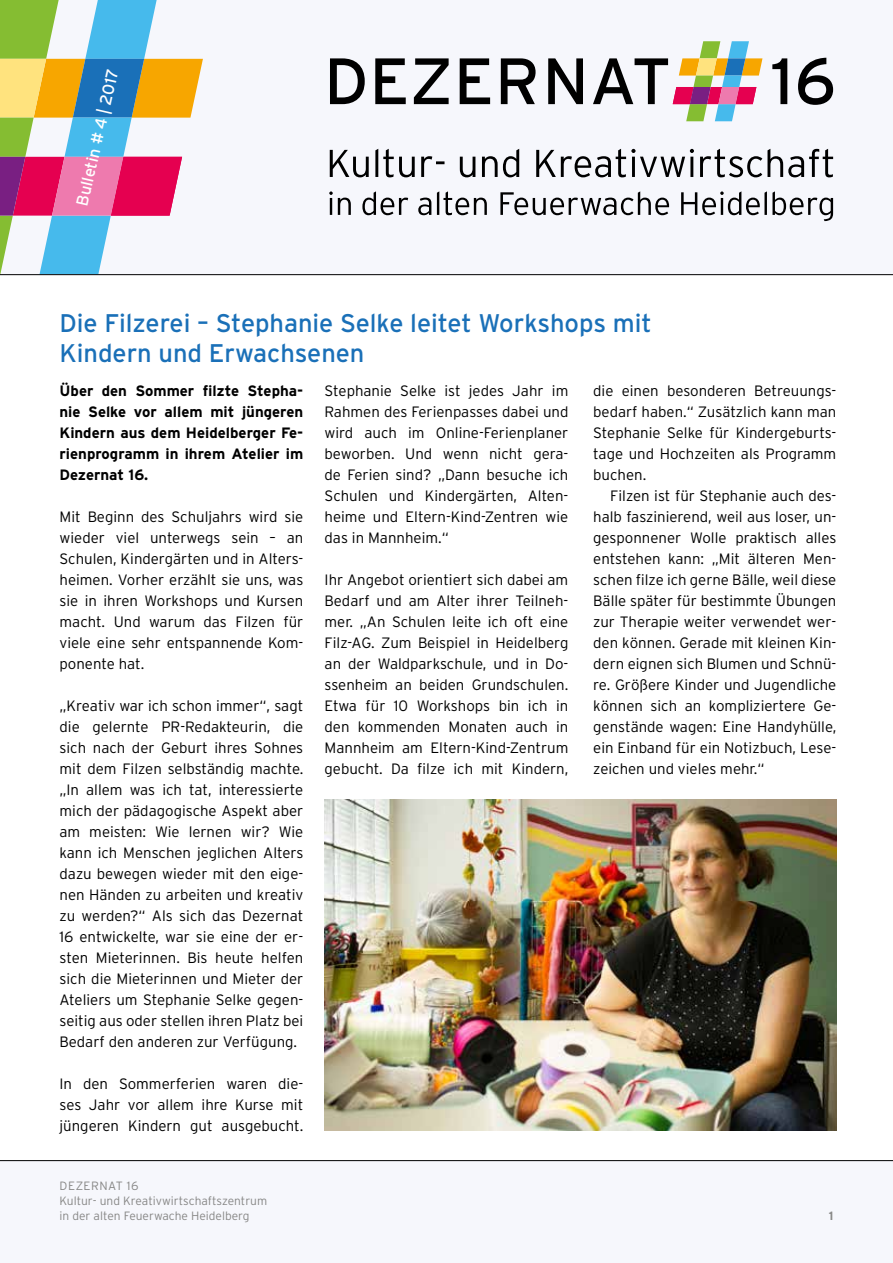
<style>
.page{position:relative;width:893px;height:1263px;background:#fff}
.page>*{position:absolute;margin:0;border:0;box-sizing:border-box;transform-origin:0 0}
.t1{font:25.5px/30px "Interstate";color:#1a70b8}
.t2{font:16.5px "Interstate";color:#fff}
.t3{font:300 15px/21px "Interstate";color:#000;text-align:justify}
.t4{font:700 15px/21px "Interstate";color:#000;text-align:justify}
.t5{font:300 12px/15px "Interstate";color:#878786}
.t6{font:700 12px "Interstate";color:#878786}
</style>
<div class="page">
<img style="left:325px;top:799px;width:511px;height:332px">
<div style="left:0;top:0;width:893px;height:274px;background:#f6f7fc"></div>
<svg style="left:0;top:0;width:203px;height:274px"></svg>
<svg style="left:330px;top:58px;width:35px;height:46px"></svg>
<svg style="left:375px;top:58px;width:31px;height:46px"></svg>
<svg style="left:414px;top:58px;width:35px;height:46px"></svg>
<svg style="left:460px;top:58px;width:30px;height:46px"></svg>
<svg style="left:501px;top:58px;width:35px;height:46px"></svg>
<svg style="left:548px;top:58px;width:35px;height:46px"></svg>
<svg style="left:772px;top:58px;width:15px;height:46px"></svg>
<svg style="left:798px;top:58px;width:35px;height:47px"></svg>
<svg style="left:593px;top:41px;width:169px;height:80px"></svg>
<svg style="left:329px;top:191px;width:504px;height:30px"></svg>
<svg style="left:330px;top:149px;width:503px;height:28px"></svg>
<hr style="left:0;top:274px;width:893px;height:1px;background:#000">
<div style="left:0;top:1161px;width:893px;height:102px;background:#f6f7fc"></div>
<hr style="left:0;top:1160px;width:893px;height:1px;background:#000">
<p class="t2" style="left:72px;top:203px;width:142px;rotate:-77deg">Bulletin # 4 | 2017</p>
<h1 class="t1" style="left:60px;top:308px;width:594px">Die Filzerei – Stephanie Selke leitet Workshops mit<br>Kindern und Erwachsenen</h1>
<p class="t4" style="left:60px;top:380px;width:245px">Über den Sommer filzte Stepha&shy;nie Selke vor allem mit jüngeren Kindern aus dem Heidelberger Fe&shy;rienprogramm in ihrem Atelier im Dezernat 16.</p>
<p class="t3" style="left:60px;top:506px;width:245px">Mit Beginn des Schuljahrs wird sie wieder viel unterwegs sein – an Schulen, Kindergärten und in Alters&shy;heimen. Vorher erzählt sie uns, was sie in ihren Workshops und Kursen macht. Und warum das Filzen für viele eine sehr entspannende Kom&shy;ponente hat.</p>
<p class="t3" style="left:60px;top:695px;width:245px">„Kreativ war ich schon immer“, sagt die gelernte PR-Redakteurin, die sich nach der Geburt ihres Sohnes mit dem Filzen selbständig machte. „In allem was ich tat, interessierte mich der pädagogische Aspekt aber am meisten: Wie lernen wir? Wie kann ich Menschen jeglichen Alters dazu bewegen wieder mit den eige&shy;nen Händen zu arbeiten und kreativ zu werden?“ Als sich das Dezernat 16 entwickelte, war sie eine der er&shy;sten Mieterinnen. Bis heute helfen sich die Mieterinnen und Mieter der Ateliers um Stephanie Selke gegen&shy;seitig aus oder stellen ihren Platz bei Bedarf den anderen zur Verfügung.</p>
<p class="t3" style="left:60px;top:1073px;width:245px">In den Sommerferien waren die&shy;ses Jahr vor allem ihre Kurse mit jüngeren Kindern gut ausgebucht.</p>
<p class="t5" style="left:60px;top:1178px;width:209px">DEZERNAT 16<br>Kultur- und Kreativwirtschaftszentrum in der alten Feuerwache Heidelberg</p>
<p class="t3" style="left:325px;top:380px;width:245px">Stephanie Selke ist jedes Jahr im Rahmen des Ferienpasses dabei und wird auch im Online-Ferienplaner beworben. Und wenn nicht gera&shy;de Ferien sind? „Dann besuche ich Schulen und Kindergärten, Alten&shy;heime und Eltern-Kind-Zentren wie das in Mannheim.“</p>
<p class="t3" style="left:325px;top:569px;width:245px">Ihr Angebot orientiert sich dabei am Bedarf und am Alter ihrer Teilneh&shy;mer. „An Schulen leite ich oft eine Filz-AG. Zum Beispiel in Heidelberg an der Waldparkschule, und in Do&shy;ssenheim an beiden Grundschulen.<br>Etwa für 10 Workshops bin ich in den kommenden Monaten auch in Mannheim am Eltern-Kind-Zentrum gebucht. Da filze ich mit Kindern,</p>
<p class="t3" style="left:593px;top:380px;width:245px">die einen besonderen Betreuungs&shy;bedarf haben.“ Zusätzlich kann man Stephanie Selke für Kindergeburts&shy;tage und Hochzeiten als Programm buchen.</p>
<p class="t3" style="left:593px;top:485px;width:245px;text-indent:17px">Filzen ist für Stephanie auch des&shy;halb faszinierend, weil aus loser, un&shy;gesponnener Wolle praktisch alles entstehen kann: „Mit älteren Men&shy;schen filze ich gerne Bälle, weil diese Bälle später für bestimmte Übungen zur Therapie weiter verwendet wer&shy;den können. Gerade mit kleinen Kin&shy;dern eignen sich Blumen und Schnü&shy;re. Größere Kinder und Jugendliche können sich an kompliziertere Ge&shy;genstände wagen: Eine Handyhülle, ein Einband für ein Notizbuch, Lese&shy;zeichen und vieles mehr.“</p>
<p class="t6" style="left:829px;top:1209px;width:6px">1</p>
</div>
